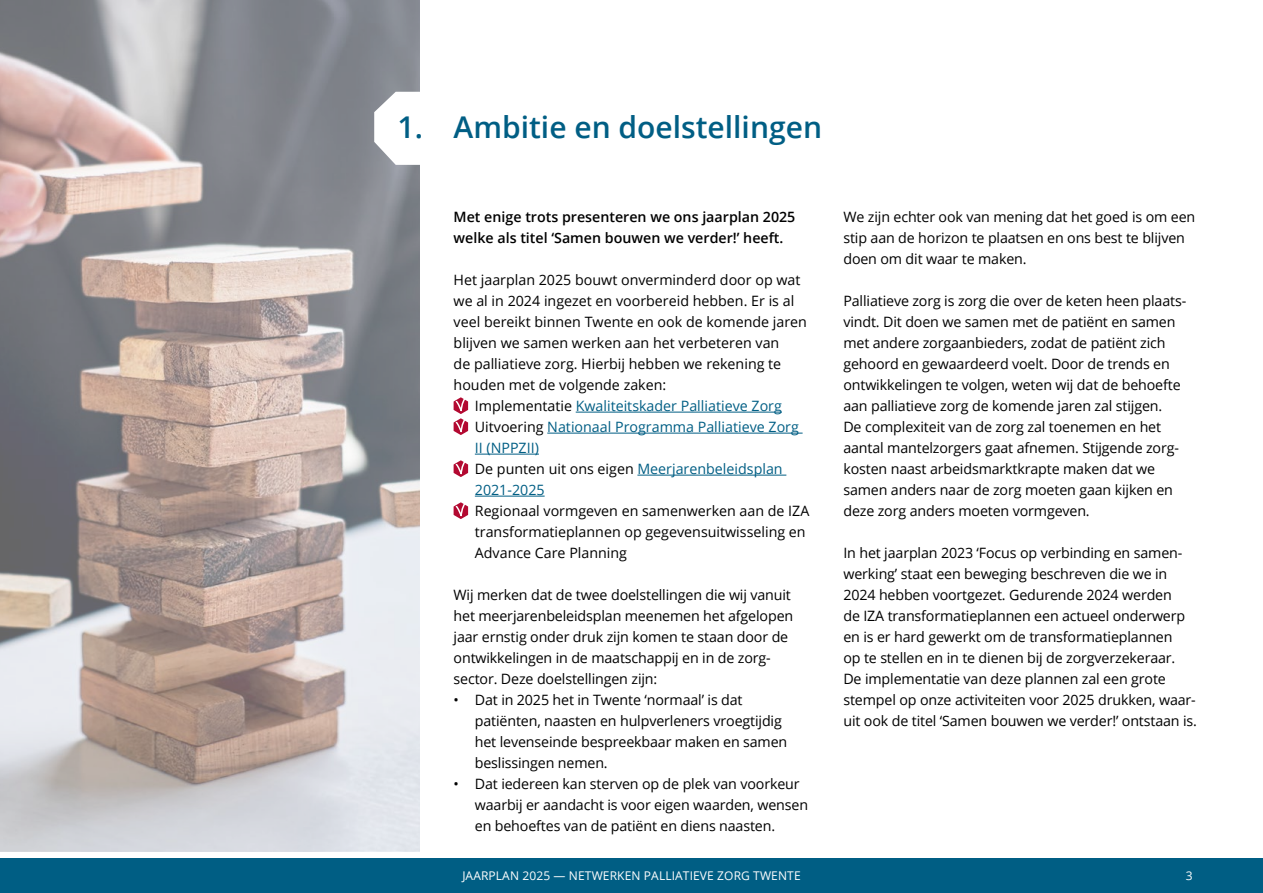
<style>
.page{position:relative;width:1263px;height:893px;background:#fff}
.page>*{position:absolute;margin:0;border:0;box-sizing:border-box;transform-origin:0 0}
.t1{font:600 30px "Open Sans";color:#005e84}
.t2{font:14.25px/21px "Open Sans";letter-spacing:-.01em;color:#000}
.t3{font:14.25px "Open Sans";color:#005e84}
.t4{font:600 14.25px/21px "Open Sans";color:#000}
.t5{font:12px "Open Sans";letter-spacing:.01em;color:#fff}
.s1{color:#000}
</style>
<div class="page">
<img style="left:0;top:0;width:420px;height:852px">
<div style="left:0;top:858px;width:1263px;height:35px;background:#005e84"></div>
<svg style="left:374px;top:92px;width:46px;height:73px"></svg>
<hr style="left:576px;top:412px;width:206px;height:1px;background:#005e84">
<hr style="left:547px;top:433px;width:256px;height:1px;background:#005e84">
<hr style="left:475px;top:454px;width:64px;height:1px;background:#005e84">
<hr style="left:637px;top:475px;width:149px;height:1px;background:#005e84">
<hr style="left:475px;top:496px;width:70px;height:1px;background:#005e84">
<svg style="left:454px;top:397px;width:14px;height:38px"></svg>
<svg style="left:454px;top:460px;width:14px;height:17px"></svg>
<svg style="left:454px;top:502px;width:14px;height:17px"></svg>
<h1 class="t1" style="left:398px;top:107px;width:426px">1. Ambitie en doelstellingen</h1>
<p class="t4" style="left:454px;top:206px;width:343px">Met enige trots presenteren we ons jaarplan 2025 welke als titel ‘Samen bouwen we verder!’ heeft.</p>
<p class="t2" style="left:454px;top:269px;width:348px">Het jaarplan 2025 bouwt onverminderd door op wat</p>
<p class="t2" style="left:454px;top:290px;width:342px">we al in 2024 ingezet en voorbereid hebben. Er is al</p>
<p class="t2" style="left:454px;top:311px;width:355px">veel bereikt binnen Twente en ook de komende jaren</p>
<p class="t2" style="left:454px;top:332px;width:327px">blijven we samen werken aan het verbeteren van</p>
<p class="t2" style="left:454px;top:353px;width:329px">de palliatieve zorg. Hierbij hebben we rekening te</p>
<p class="t2" style="left:454px;top:374px;width:214px">houden met de volgende zaken:</p>
<p class="t3" style="left:475px;top:396px;width:309px"><span class="s1">Implementatie</span> Kwaliteitskader Palliatieve Zorg</p>
<p class="t3" style="left:475px;top:417px;width:325px"><span class="s1">Uitvoering</span> Nationaal Programma Palliatieve Zorg</p>
<p class="t3" style="left:475px;top:438px;width:66px">II (NPPZII)</p>
<p class="t3" style="left:475px;top:459px;width:309px"><span class="s1">De punten uit ons eigen</span> Meerjarenbeleidsplan</p>
<p class="t3" style="left:475px;top:480px;width:71px">2021-2025</p>
<p class="t2" style="left:475px;top:500px;width:336px">Regionaal vormgeven en samenwerken aan de IZA transformatieplannen op gegevensuitwisseling en<br>Advance Care Planning</p>
<p class="t2" style="left:454px;top:584px;width:341px">Wij merken dat de twee doelstellingen die wij vanuit het meerjarenbeleidsplan meenemen het afgelopen jaar ernstig onder druk zijn komen te staan door de ontwikkelingen in de maatschappij en in de zorg&shy;sector. Deze doelstellingen zijn:</p>
<p class="t2" style="left:475px;top:689px;width:314px;text-indent:-21px">• Dat in 2025 het in Twente ‘normaal’ is dat patiënten, naasten en hulpverleners vroegtijdig het levenseinde bespreekbaar maken en samen beslissingen nemen.</p>
<p class="t2" style="left:475px;top:773px;width:335px;text-indent:-21px">• Dat iedereen kan sterven op de plek van voorkeur waarbij er aandacht is voor eigen waarden, wensen en behoeftes van de patiënt en diens naasten.</p>
<p class="t2" style="left:843px;top:206px;width:353px">We zijn echter ook van mening dat het goed is om een stip aan de horizon te plaatsen en ons best te blijven doen om dit waar te maken.</p>
<p class="t2" style="left:843px;top:290px;width:344px">Palliatieve zorg is zorg die over de keten heen plaats&shy;vindt. Dit doen we samen met de patiënt en samen met andere zorgaanbieders, zodat de patiënt zich gehoord en gewaardeerd voelt. Door de trends en ontwikkelingen te volgen, weten wij dat de behoefte aan palliatieve zorg de komende jaren zal stijgen.<br>De complexiteit van de zorg zal toenemen en het aantal mantelzorgers gaat afnemen. Stijgende zorg&shy;kosten naast arbeidsmarktkrapte maken dat we samen anders naar de zorg moeten gaan kijken en deze zorg anders moeten vormgeven.</p>
<p class="t2" style="left:843px;top:542px;width:355px">In het jaarplan 2023 ‘Focus op verbinding en samen&shy;werking’ staat een beweging beschreven die we in 2024 hebben voortgezet. Gedurende 2024 werden<br>de IZA transformatieplannen een actueel onderwerp en is er hard gewerkt om de transformatieplannen<br>op te stellen en in te dienen bij de zorgverzekeraar.<br>De implementatie van deze plannen zal een grote stempel op onze activiteiten voor 2025 drukken, waar&shy;uit ook de titel ‘Samen bouwen we verder!’ ontstaan is.</p>
<p class="t5" style="left:462px;top:867px;width:340px">JAARPLAN 2025 — NETWERKEN PALLIATIEVE ZORG TWENTE</p>
<p class="t5" style="left:1186px;top:867px;width:8px">3</p>
</div>
